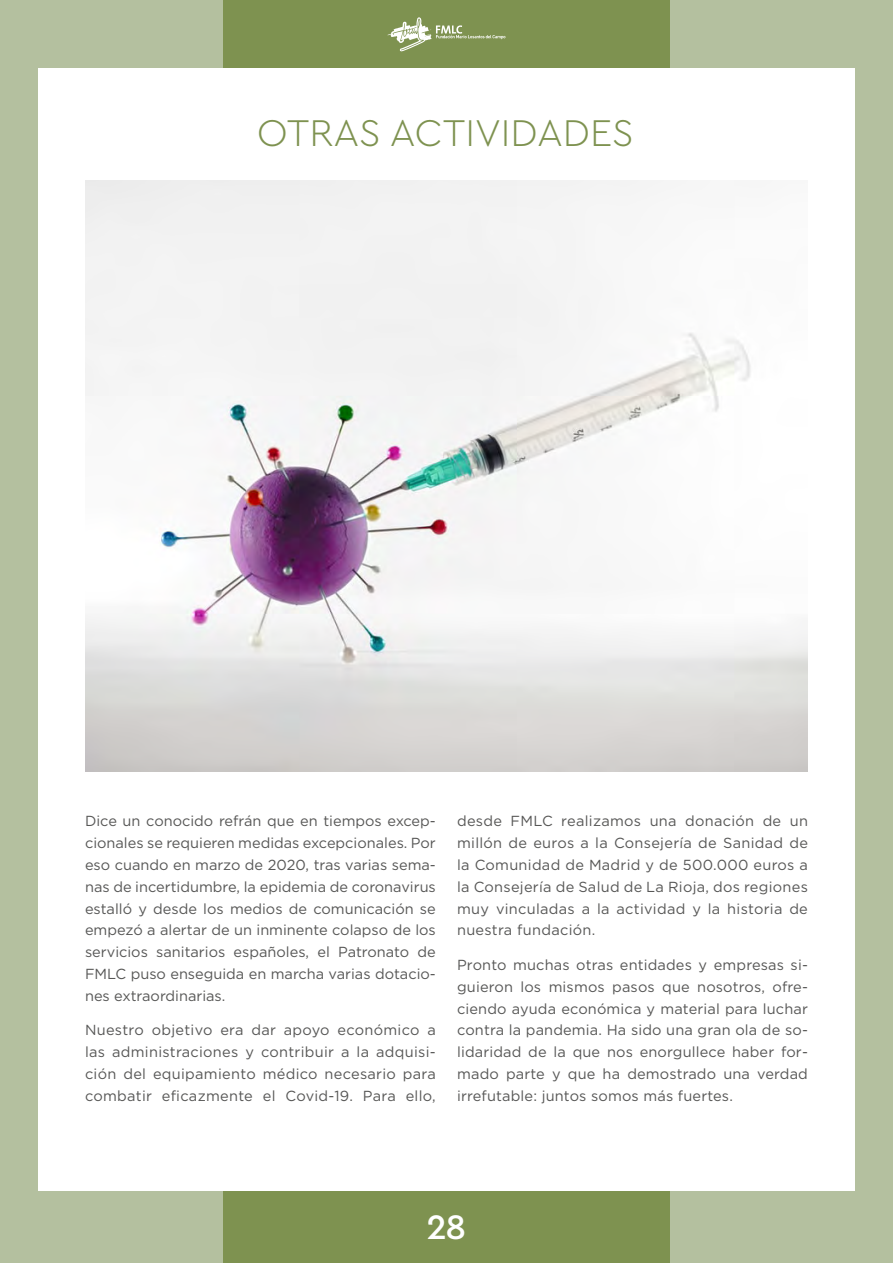
<style>
.page{position:relative;width:893px;height:1263px;background:#b4c09f}
.page>*{position:absolute;margin:0;border:0;box-sizing:border-box;transform-origin:0 0}
.t1{font:300 39px "Cera Pro";color:#7e9250}
.t2{font:500 35.55px "Cera Pro";color:#fff}
.t3{font:14.55px/21.9px "Gotham";letter-spacing:.01em;color:#575756;text-align:justify}
</style>
<div class="page">
<div style="left:223px;top:0;width:447px;height:1263px;background:#7e9250"></div>
<svg style="left:387px;top:17px;width:118px;height:34px"></svg>
<div style="left:38px;top:68px;width:817px;height:1123px;background:#fff"></div>
<img style="left:85px;top:181px;width:723px;height:590px">
<h1 class="t1" style="left:257px;top:107px;width:378px">OTRAS ACTIVIDADES</h1>
<p class="t3" style="left:85px;top:810px;width:352px">Dice un conocido refrán que en tiempos excep&shy;cionales se requieren medidas excepcionales. Por eso cuando en marzo de 2020, tras varias sema&shy;nas de incertidumbre, la epidemia de coronavirus estalló y desde los medios de comunicación se empezó a alertar de un inminente colapso de los servicios sanitarios españoles, el Patronato de FMLC puso enseguida en marcha varias dotacio&shy;nes extraordinarias.</p>
<p class="t3" style="left:85px;top:1019px;width:352px">Nuestro objetivo era dar apoyo económico a las administraciones y contribuir a la adquisi&shy;ción del equipamiento médico necesario para combatir eficazmente el Covid-19. Para ello,</p>
<p class="t3" style="left:457px;top:810px;width:352px">desde FMLC realizamos una donación de un millón de euros a la Consejería de Sanidad de la Comunidad de Madrid y de 500.000 euros a la Consejería de Salud de La Rioja, dos regiones muy vinculadas a la actividad y la historia de nuestra fundación.</p>
<p class="t3" style="left:457px;top:953px;width:352px">Pronto muchas otras entidades y empresas si&shy;guieron los mismos pasos que nosotros, ofre&shy;ciendo ayuda económica y material para luchar contra la pandemia. Ha sido una gran ola de so&shy;lidaridad de la que nos enorgullece haber for&shy;mado parte y que ha demostrado una verdad irrefutable: juntos somos más fuertes.</p>
<h2 class="t2" style="left:427px;top:1203px;width:41px">28</h2>
</div>
